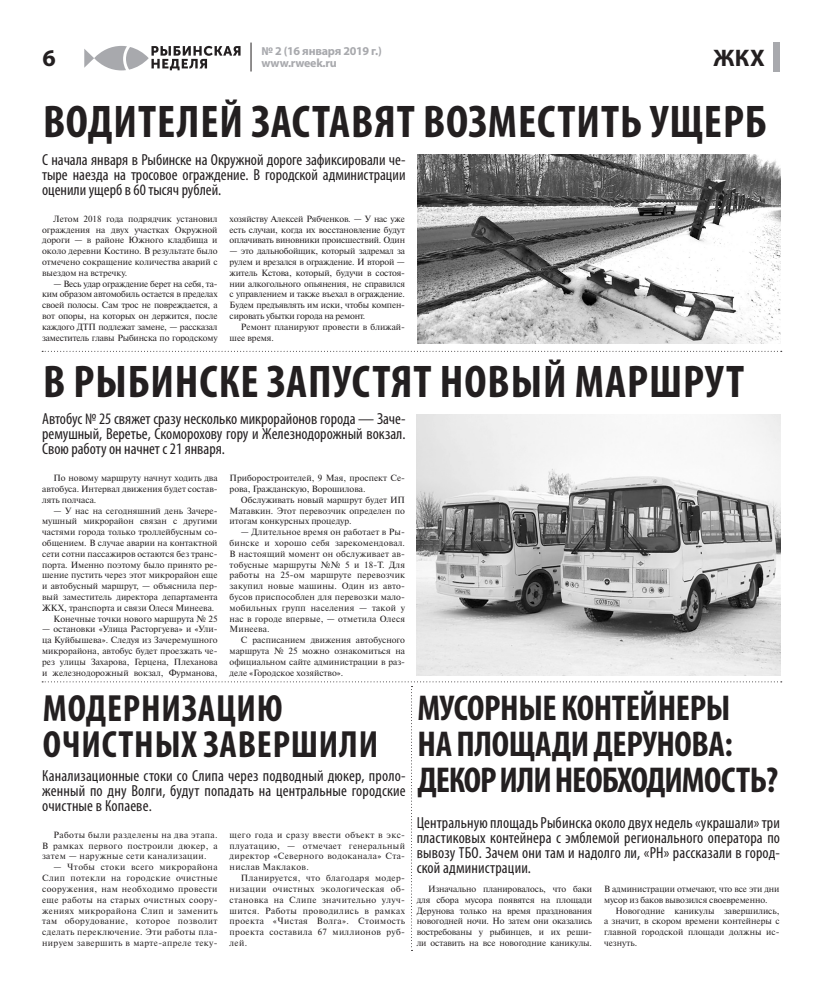
<style>
.page{position:relative;width:823px;height:993px;background:#fff}
.page>*{position:absolute;margin:0;border:0;box-sizing:border-box;transform-origin:0 0}
.Заголовок1{font:700 condensed 46px "Myriad Pro";letter-spacing:.02em;color:#231f20}
.Заголовок1-2{font:700 condensed 38px "Myriad Pro";letter-spacing:.02em;color:#231f20}
.Заголовок1-3{font:700 condensed 36px/36px "Myriad Pro";letter-spacing:-.01em;color:#231f20}
.рубрика1{font:700 24px "Myriad Pro";color:#231f20}
.Лид1{font:condensed 16px/15px "Myriad Pro";color:#231f20;text-align:justify}
.t1{font:700 12px/12px "Myriad Pro";letter-spacing:-.02em;color:#a8a9ad}
.Основной_текст1{font:9px/10.8px "Newton C";color:#231f20;text-align:justify}
</style>
<div class="page">
<svg style="left:250px;top:43px;width:1px;height:28px"></svg>
<svg style="left:84px;top:46px;width:156px;height:24px"></svg>
<div style="left:772px;top:43px;width:7px;height:29px;background:#a8a9ad"></div>
<img style="left:417px;top:155px;width:363px;height:188px">
<svg style="left:42px;top:351px;width:739px;height:1px"></svg>
<img style="left:416px;top:414px;width:363px;height:261px">
<svg style="left:42px;top:681px;width:739px;height:267px"></svg>
<p class="рубрика1" style="left:43px;top:42px;width:15px">6</p>
<h3 class="t1" style="left:261px;top:45px;width:122px">№ 2 (16 января 2019 г.) www.rweek.ru</h3>
<p class="рубрика1" style="left:713px;top:42px;width:53px">ЖКХ</p>
<p class="Заголовок1" style="left:43px;top:93px;width:724px">ВОДИТЕЛЕЙ ЗАСТАВЯТ ВОЗМЕСТИТЬ УЩЕРБ</p>
<p class="Лид1" style="left:42px;top:151px;width:364px">С начала января в Рыбинске на Окружной дороге зафиксировали че&shy;тыре наезда на тросовое ограждение. В городской администрации оценили ущерб в 60 тысяч рублей.</p>
<p class="Основной_текст1" style="left:42px;top:213px;width:177px;text-indent:11px">Летом 2018 года подрядчик установил ограждения на двух участках Окружной дороги — в районе Южного кладбища и около деревни Костино. В результате было отмечено сокращение количества аварий с выездом на встречку.</p>
<p class="Основной_текст1" style="left:42px;top:278px;width:177px;text-indent:11px">— Весь удар ограждение берет на себя, та&shy;ким образом автомобиль остается в пределах своей полосы. Сам трос не повреждается, а вот опоры, на которых он держится, после каждого ДТП подлежат замене, — рассказал заместитель главы Рыбинска по городскому</p>
<p class="Основной_текст1" style="left:229px;top:213px;width:177px">хозяйству Алексей Рябченков. — У нас уже есть случаи, когда их восстановление будут оплачивать виновники происшествий. Один</p>
<p class="Основной_текст1" style="left:229px;top:245px;width:177px">— это дальнобойщик, который задремал за рулем и врезался в ограждение. И второй — житель Кстова, который, будучи в состоя&shy;нии алкогольного опьянения, не справился с управлением и также въехал в ограждение.<br>Будем предъявлять им иски, чтобы компен&shy;сировать убытки города на ремонт.</p>
<p class="Основной_текст1" style="left:229px;top:321px;width:177px;text-indent:11px">Ремонт планируют провести в ближай&shy;шее время.</p>
<p class="Заголовок1" style="left:43px;top:352px;width:702px">В РЫБИНСКЕ ЗАПУСТЯТ НОВЫЙ МАРШРУТ</p>
<p class="Лид1" style="left:42px;top:411px;width:364px">Автобус № 25 свяжет сразу несколько микрорайонов города — Заче&shy;ремушный, Веретье, Скоморохову гору и Железнодорожный вокзал.<br>Свою работу он начнет с 21 января.</p>
<p class="Основной_текст1" style="left:42px;top:472px;width:177px;text-indent:11px">По новому маршруту начнут ходить два автобуса. Интервал движения будет состав&shy;лять полчаса.</p>
<p class="Основной_текст1" style="left:42px;top:505px;width:177px;text-indent:11px">— У нас на сегодняшний день Зачере&shy;мушный микрорайон связан с другими частями города только троллейбусным со&shy;общением. В случае аварии на контактной сети сотни пассажиров остаются без транс&shy;порта. Именно поэтому было принято ре&shy;шение пустить через этот микрорайон еще и автобусный маршрут, — объяснила пер&shy;вый заместитель директора департамента ЖКХ, транспорта и связи Олеся Минеева.</p>
<p class="Основной_текст1" style="left:53px;top:613px;width:165px">Конечные точки нового маршрута № 25</p>
<p class="Основной_текст1" style="left:42px;top:623px;width:177px">— остановки «Улица Расторгуева» и «Ули&shy;ца Куйбышева». Следуя из Зачеремушного микрорайона, автобус будет проезжать че&shy;рез улицы Захарова, Герцена, Плеханова и железнодорожный вокзал, Фурманова,</p>
<p class="Основной_текст1" style="left:229px;top:472px;width:177px">Приборостроителей, 9 Мая, проспект Се&shy;рова, Гражданскую, Ворошилова.</p>
<p class="Основной_текст1" style="left:229px;top:494px;width:177px;text-indent:11px">Обслуживать новый маршрут будет ИП Матавкин. Этот перевозчик определен по итогам конкурсных процедур.</p>
<p class="Основной_текст1" style="left:229px;top:526px;width:177px;text-indent:11px">— Длительное время он работает в Ры&shy;бинске и хорошо себя зарекомендовал.<br>В настоящий момент он обслуживает ав&shy;тобусные маршруты №№ 5 и 18-Т. Для работы на 25-ом маршруте перевозчик закупил новые машины. Один из авто&shy;бусов приспособлен для перевозки мало&shy;мобильных групп населения — такой у нас в городе впервые, — отметила Олеся Минеева.</p>
<p class="Основной_текст1" style="left:229px;top:634px;width:177px;text-indent:11px">С расписанием движения автобусного маршрута № 25 можно ознакомиться на официальном сайте администрации в раз&shy;деле «Городское хозяйство».</p>
<p class="Заголовок1-2" style="left:43px;top:684px;width:241px">МОДЕРНИЗАЦИЮ</p>
<p class="Заголовок1-2" style="left:43px;top:720px;width:336px">ОЧИСТНЫХ ЗАВЕРШИЛИ</p>
<p class="Лид1" style="left:42px;top:767px;width:364px">Канализационные стоки со Слипа через подводный дюкер, проло&shy;женный по дну Волги, будут попадать на центральные городские очистные в Копаеве.</p>
<p class="Заголовок1-3" style="left:417px;top:688px;width:362px">МУСОРНЫЕ КОНТЕЙНЕРЫ<br>НА ПЛОЩАДИ ДЕРУНОВА:<br>ДЕКОР ИЛИ НЕОБХОДИМОСТЬ?</p>
<p class="Основной_текст1" style="left:42px;top:829px;width:177px;text-indent:11px">Работы были разделены на два этапа.<br>В рамках первого построили дюкер, а затем — наружные сети канализации.</p>
<p class="Основной_текст1" style="left:42px;top:861px;width:177px;text-indent:11px">— Чтобы стоки всего микрорайона Слип потекли на городские очистные сооружения, нам необходимо провести еще работы на старых очистных соору&shy;жениях микрорайона Слип и заменить там оборудование, которое позволит сделать переключение. Эти работы пла&shy;нируем завершить в марте-апреле теку-</p>
<p class="Лид1" style="left:416px;top:815px;width:364px">Центральную площадь Рыбинска около двух недель «украшали» три пластиковых контейнера с эмблемой регионального оператора по вывозу ТБО. Зачем они там и надолго ли, «РН» рассказали в город&shy;ской администрации.</p>
<p class="Основной_текст1" style="left:229px;top:829px;width:177px">щего года и сразу ввести объект в экс&shy;плуатацию, — отмечает генеральный директор «Северного водоканала» Ста&shy;нислав Маклаков.</p>
<p class="Основной_текст1" style="left:229px;top:872px;width:177px;text-indent:11px">Планируется, что благодаря модер&shy;низации очистных экологическая об&shy;становка на Слипе значительно улуч&shy;шится. Работы проводились в рамках проекта «Чистая Волга». Стоимость проекта составила 67 миллионов руб&shy;лей.</p>
<p class="Основной_текст1" style="left:416px;top:883px;width:177px;text-indent:11px">Изначально планировалось, что баки для сбора мусора появятся на площади Дерунова только на время празднования новогодней ночи. Но затем они оказались востребованы у рыбинцев, и их реши&shy;ли оставить на все новогодние каникулы.</p>
<p class="Основной_текст1" style="left:603px;top:883px;width:177px">В администрации отмечают, что все эти дни мусор из баков вывозился своевременно.</p>
<p class="Основной_текст1" style="left:603px;top:904px;width:177px;text-indent:11px">Новогодние каникулы завершились, а значит, в скором времени контейнеры с главной городской площади должны ис&shy;чезнуть.</p>
</div>
